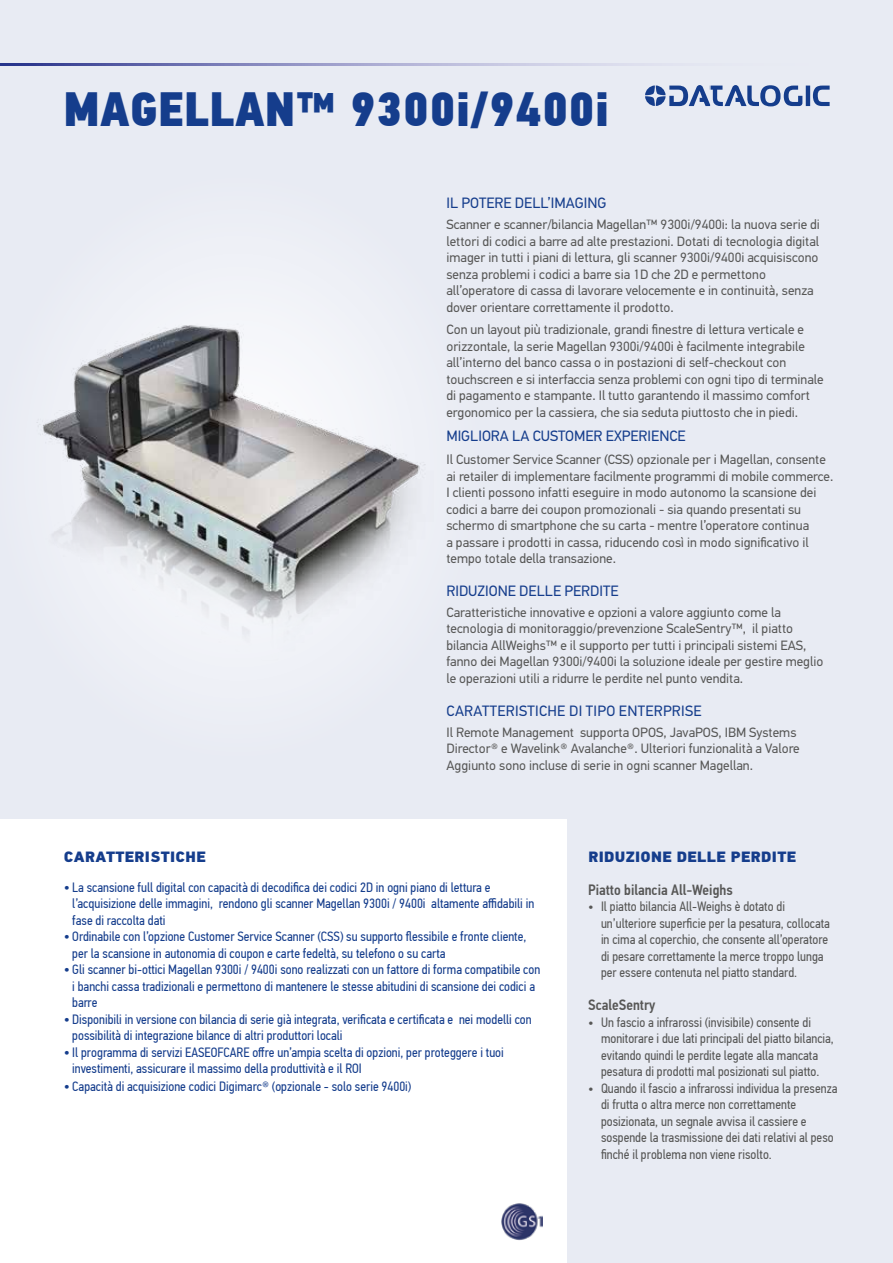
<style>
.page{position:relative;width:893px;height:1263px;background:#e8ebf3}
.page>*{position:absolute;margin:0;border:0;box-sizing:border-box;transform-origin:0 0}
.t1{font:48px "PF Din Text Cond Pro X Black";letter-spacing:.01em;color:#153d8c}
.t2{font:15px "PF Din Text Pro";color:#153d8c}
.t3{font:900 15px "PF Din Text Pro";letter-spacing:.02em;color:#153d8c}
.t4{font:500 15px "PF Din Text Cond Pro";color:#575756}
.t5{font:15px "PF Din Text Pro";letter-spacing:.02em;color:#153d8c}
.t6{font:13.5px/16.5px "PF Din Text Pro";color:#575756}
.t7{font:13.5px/16.5px "PF Din Text Cond Pro";color:#153d8c}
.t8{font:13.5px/16.5px "PF Din Text Cond Pro";color:#575756}
.s1{font-size:15px}
</style>
<div class="page">
<svg style="left:0;top:64px;width:645px;height:1px"></svg>
<img style="left:37px;top:303px;width:388px;height:328px">
<div style="left:0;top:820px;width:567px;height:443px;background:#fff"></div>
<svg style="left:645px;top:85px;width:185px;height:21px"></svg>
<img style="left:501px;top:1203px;width:42px;height:37px">
<h1 class="t1" style="left:64px;top:79px;width:547px">MAGELLAN™ 9300i/9400i</h1>
<p class="t2" style="left:446px;top:194px;width:161px">IL POTERE DELL’IMAGING</p>
<p class="t6" style="left:446px;top:216px;width:375px">Scanner e scanner/bilancia Magellan™ 9300i/9400i: la nuova serie di lettori di codici a barre ad alte prestazioni. Dotati di tecnologia digital imager in tutti i piani di lettura, gli scanner 9300i/9400i acquisiscono senza problemi i codici a barre sia 1D che 2D e permettono all’operatore di cassa di lavorare velocemente e in continuità, senza dover orientare correttamente il prodotto.</p>
<p class="t6" style="left:446px;top:322px;width:379px">Con un layout più tradizionale, grandi finestre di lettura verticale e orizzontale, la serie Magellan 9300i/9400i è facilmente integrabile all’interno del banco cassa o in postazioni di self-checkout con touchscreen e si interfaccia senza problemi con ogni tipo di terminale di pagamento e stampante. Il tutto garantendo il massimo comfort ergonomico per la cassiera, che sia seduta piuttosto che in piedi.</p>
<p class="t2" style="left:446px;top:427px;width:241px">MIGLIORA LA CUSTOMER EXPERIENCE</p>
<p class="t6" style="left:446px;top:451px;width:388px">Il Customer Service Scanner (CSS) opzionale per i Magellan, consente ai retailer di implementare facilmente programmi di mobile commerce.<br>I clienti possono infatti eseguire in modo autonomo la scansione dei codici a barre dei coupon promozionali - sia quando presentati su schermo di smartphone che su carta - mentre l’operatore continua<br>a passare i prodotti in cassa, riducendo così in modo significativo il tempo totale della transazione.</p>
<p class="t2" style="left:446px;top:582px;width:174px">RIDUZIONE DELLE PERDITE</p>
<p class="t6" style="left:446px;top:604px;width:378px">Caratteristiche innovative e opzioni a valore aggiunto come la tecnologia di monitoraggio/prevenzione ScaleSentry™, il piatto bilancia AllWeighs™ e il supporto per tutti i principali sistemi EAS, fanno dei Magellan 9300i/9400i la soluzione ideale per gestire meglio le operazioni utili a ridurre le perdite nel punto vendita.</p>
<p class="t5" style="left:447px;top:702px;width:257px">CARATTERISTICHE DI TIPO ENTERPRISE</p>
<p class="t6" style="left:446px;top:724px;width:355px">Il Remote Management supporta OPOS, JavaPOS, IBM Systems<br>Director® e Wavelink® Avalanche®. Ulteriori funzionalità a Valore<br>Aggiunto sono incluse di serie in ogni scanner Magellan.</p>
<p class="t3" style="left:64px;top:847px;width:143px">CARATTERISTICHE</p>
<p class="t7" style="left:72px;top:879px;width:463px;text-indent:-9px"><span class="s1">•</span> La scansione full digital con capacità di decodifica dei codici 2D in ogni piano di lettura e l’acquisizione delle immagini, rendono gli scanner Magellan 9300i / 9400i altamente affidabili in fase di raccolta dati</p>
<p class="t7" style="left:72px;top:928px;width:456px;text-indent:-9px"><span class="s1">•</span> Ordinabile con l’opzione Customer Service Scanner (CSS) su supporto flessibile e fronte cliente, per la scansione in autonomia di coupon e carte fedeltà, su telefono o su carta</p>
<p class="t7" style="left:72px;top:961px;width:469px;text-indent:-9px"><span class="s1">•</span> Gli scanner bi-ottici Magellan 9300i / 9400i sono realizzati con un fattore di forma compatibile con i banchi cassa tradizionali e permettono di mantenere le stesse abitudini di scansione dei codici a barre</p>
<p class="t7" style="left:72px;top:1011px;width:461px;text-indent:-9px"><span class="s1">•</span> Disponibili in versione con bilancia di serie già integrata, verificata e certificata e nei modelli con possibilità di integrazione bilance di altri produttori locali</p>
<p class="t7" style="left:72px;top:1044px;width:433px;text-indent:-9px"><span class="s1">•</span> Il programma di servizi EASEOFCARE offre un’ampia scelta di opzioni, per proteggere i tuoi investimenti, assicurare il massimo della produttività e il ROI</p>
<p class="t7" style="left:64px;top:1078px;width:349px"><span class="s1">•</span> Capacità di acquisizione codici Digimarc® (opzionale - solo serie 9400i)</p>
<p class="t3" style="left:588px;top:847px;width:209px">RIDUZIONE DELLE PERDITE</p>
<p class="t4" style="left:588px;top:880px;width:146px">Piatto bilancia All-Weighs</p>
<p class="t8" style="left:601px;top:898px;width:231px;text-indent:-13px">• Il piatto bilancia All-Weighs è dotato di un’ulteriore superficie per la pesatura, collocata in cima al coperchio, che consente all’operatore di pesare correttamente la merce troppo lunga per essere contenuta nel piatto standard.</p>
<p class="t4" style="left:588px;top:996px;width:69px">ScaleSentry</p>
<p class="t8" style="left:601px;top:1014px;width:234px;text-indent:-13px">• Un fascio a infrarossi (invisibile) consente di monitorare i due lati principali del piatto bilancia, evitando quindi le perdite legate alla mancata pesatura di prodotti mal posizionati sul piatto.</p>
<p class="t8" style="left:601px;top:1080px;width:238px;text-indent:-13px">• Quando il fascio a infrarossi individua la presenza di frutta o altra merce non correttamente posizionata, un segnale avvisa il cassiere e sospende la trasmissione dei dati relativi al peso finché il problema non viene risolto.</p>
</div>
